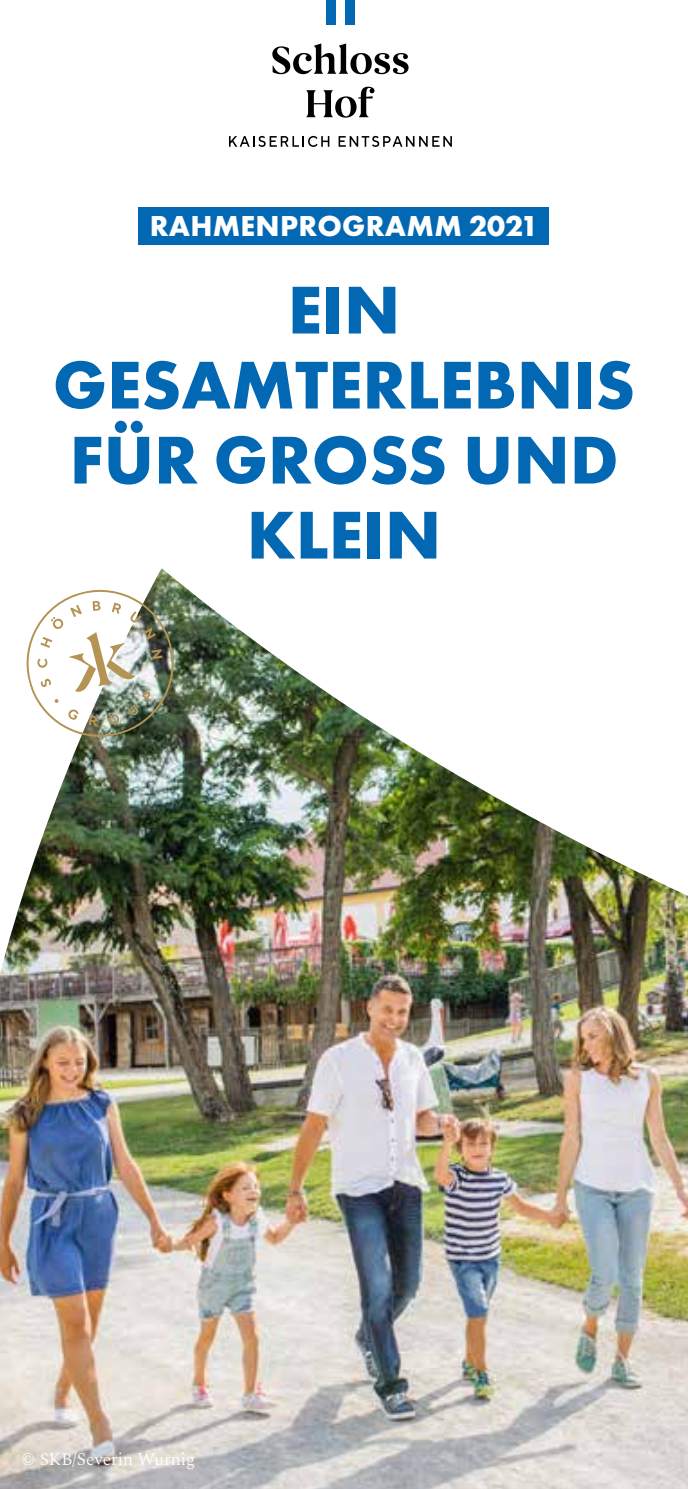
<style>
.page{position:relative;width:688px;height:1489px;background:#fff}
.page>*{position:absolute;margin:0;border:0;box-sizing:border-box;transform-origin:0 0}
.t1{font:700 70px/75px "Futura PT";color:#0368b3;text-align:center}
.t2{font:700 30px "Futura PT";letter-spacing:.01em;color:#fff}
.t3{font:300 17.5px "Spectral";color:#fff}
</style>
<div class="page">
<img style="left:0;top:568px;width:687px;height:920px">
<svg style="left:272px;top:43px;width:136px;height:31px"></svg>
<svg style="left:306px;top:87px;width:68px;height:31px"></svg>
<div style="left:326px;top:0;width:9px;height:25px;background:#0368b3"></div>
<div style="left:345px;top:0;width:9px;height:25px;background:#0368b3"></div>
<svg style="left:229px;top:136px;width:100px;height:11px"></svg>
<svg style="left:338px;top:136px;width:114px;height:11px"></svg>
<img style="left:19px;top:582px;width:162px;height:162px">
<div style="left:138px;top:207px;width:411px;height:37px;background:#0368b3"></div>
<p class="t2" style="left:150px;top:206px;width:390px">RAHMENPROGRAMM 2021</p>
<p class="t1" style="left:53px;top:271px;width:583px">EIN<br>GESAMTERLEBNIS<br>FÜR GROSS UND<br>KLEIN</p>
<p class="t3" style="left:21px;top:1445px;width:176px">© SKB/Severin Wurnig</p>
</div>
